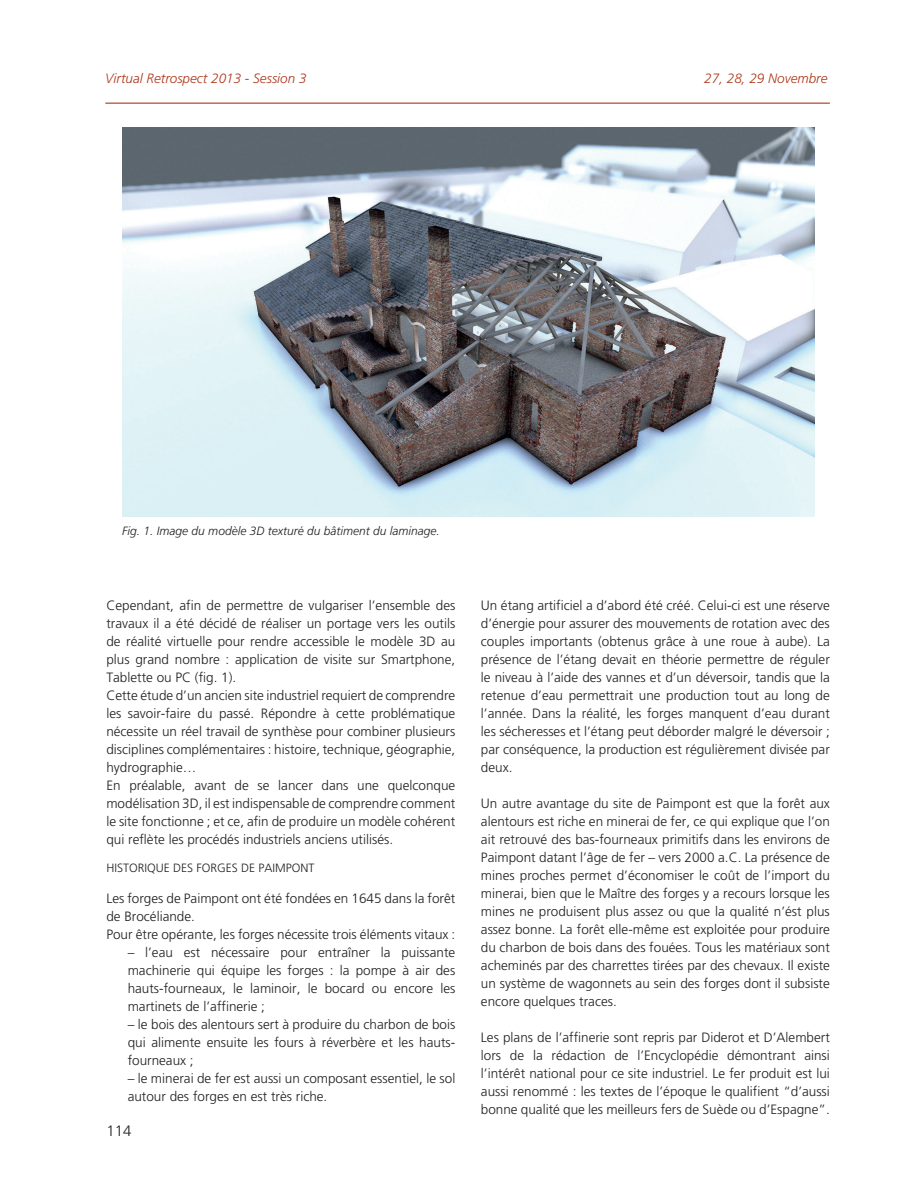
<style>
.page{position:relative;width:915px;height:1191px;background:#fff}
.page>*{position:absolute;margin:0;border:0;box-sizing:border-box;transform-origin:0 0}
.t1{font:300 15px "Frutiger";color:#231f20}
.t2{font:300 13.5px/18px "Frutiger";color:#231f20;text-align:justify}
.t3{font:italic 300 13.5px "Frutiger";color:#ad371a}
.t4{font:italic 300 12px "Frutiger";color:#231f20}
.t5{font:300 12px "Frutiger";color:#231f20}
</style>
<div class="page">
<hr style="left:105px;top:103px;width:724px;height:1px;background:#ad371a">
<img style="left:122px;top:128px;width:691px;height:388px">
<p class="t3" style="left:105px;top:70px;width:203px">Virtual Retrospect 2013 - Session 3</p>
<p class="t3" style="left:704px;top:70px;width:125px">27, 28, 29 Novembre</p>
<p class="t4" style="left:122px;top:524px;width:319px">Fig. 1. Image du modèle 3D texturé du bâtiment du laminage.</p>
<p class="t2" style="left:106px;top:596px;width:350px;text-align:left">Cependant, afin de permettre de vulgariser l’ensemble des travaux il a été décidé de réaliser un portage vers les outils de réalité virtuelle pour rendre accessible le modèle 3D au plus grand nombre : application de visite sur Smartphone, Tablette ou PC (fig. 1).<br>Cette étude d’un ancien site industriel requiert de comprendre les savoir-faire du passé. Répondre à cette problématique nécessite un réel travail de synthèse pour combiner plusieurs disciplines complémentaires : histoire, technique, géographie, hydrographie…<br>En préalable, avant de se lancer dans une quelconque modélisation 3D, il est indispensable de comprendre comment le site fonctionne ; et ce, afin de produire un modèle cohérent qui reflète les procédés industriels anciens utilisés.</p>
<p class="t5" style="left:106px;top:861px;width:15px">Histori</p>
<p class="t5" style="left:147px;top:861px;width:34px">que des</p>
<p class="t5" style="left:196px;top:861px;width:77px">forges de Paimpont</p>
<p class="t2" style="left:106px;top:889px;width:350px;text-align:left">Les forges de Paimpont ont été fondées en 1645 dans la forêt de Brocéliande.<br>Pour être opérante, les forges nécessite trois éléments vitaux :</p>
<p class="t2" style="left:128px;top:943px;width:329px">– l’eau est nécessaire pour entraîner la puissante machinerie qui équipe les forges : la pompe à air des hauts-fourneaux, le laminoir, le bocard ou encore les martinets de l’affinerie ;</p>
<p class="t2" style="left:128px;top:1015px;width:329px">– le bois des alentours sert à produire du charbon de bois qui alimente ensuite les fours à réverbère et les hauts&shy;fourneaux ;</p>
<p class="t2" style="left:128px;top:1069px;width:329px">– le minerai de fer est aussi un composant essentiel, le sol autour des forges en est très riche.</p>
<p class="t1" style="left:106px;top:1122px;width:27px">114</p>
<p class="t2" style="left:480px;top:596px;width:350px">Un étang artificiel a d’abord été créé. Celui-ci est une réserve d’énergie pour assurer des mouvements de rotation avec des couples importants (obtenus grâce à une roue à aube). La présence de l’étang devait en théorie permettre de réguler le niveau à l’aide des vannes et d’un déversoir, tandis que la retenue d’eau permettrait une production tout au long de l’année. Dans la réalité, les forges manquent d’eau durant les sécheresses et l’étang peut déborder malgré le déversoir ; par conséquence, la production est régulièrement divisée par deux.</p>
<p class="t2" style="left:480px;top:794px;width:350px">Un autre avantage du site de Paimpont est que la forêt aux alentours est riche en minerai de fer, ce qui explique que l’on ait retrouvé des bas-fourneaux primitifs dans les environs de Paimpont datant l’âge de fer – vers 2000 a.C. La présence de mines proches permet d’économiser le coût de l’import du minerai, bien que le Maître des forges y a recours lorsque les mines ne produisent plus assez ou que la qualité n’ést plus assez bonne. La forêt elle-même est exploitée pour produire du charbon de bois dans des fouées. Tous les matériaux sont acheminés par des charrettes tirées par des chevaux. Il existe un système de wagonnets au sein des forges dont il subsiste encore quelques traces.</p>
<p class="t2" style="left:480px;top:1028px;width:350px">Les plans de l’affinerie sont repris par Diderot et D’Alembert lors de la rédaction de l’Encyclopédie démontrant ainsi l’intérêt national pour ce site industriel. Le fer produit est lui aussi renommé : les textes de l’époque le qualifient “d’aussi bonne qualité que les meilleurs fers de Suède ou d’Espagne”.</p>
</div>
